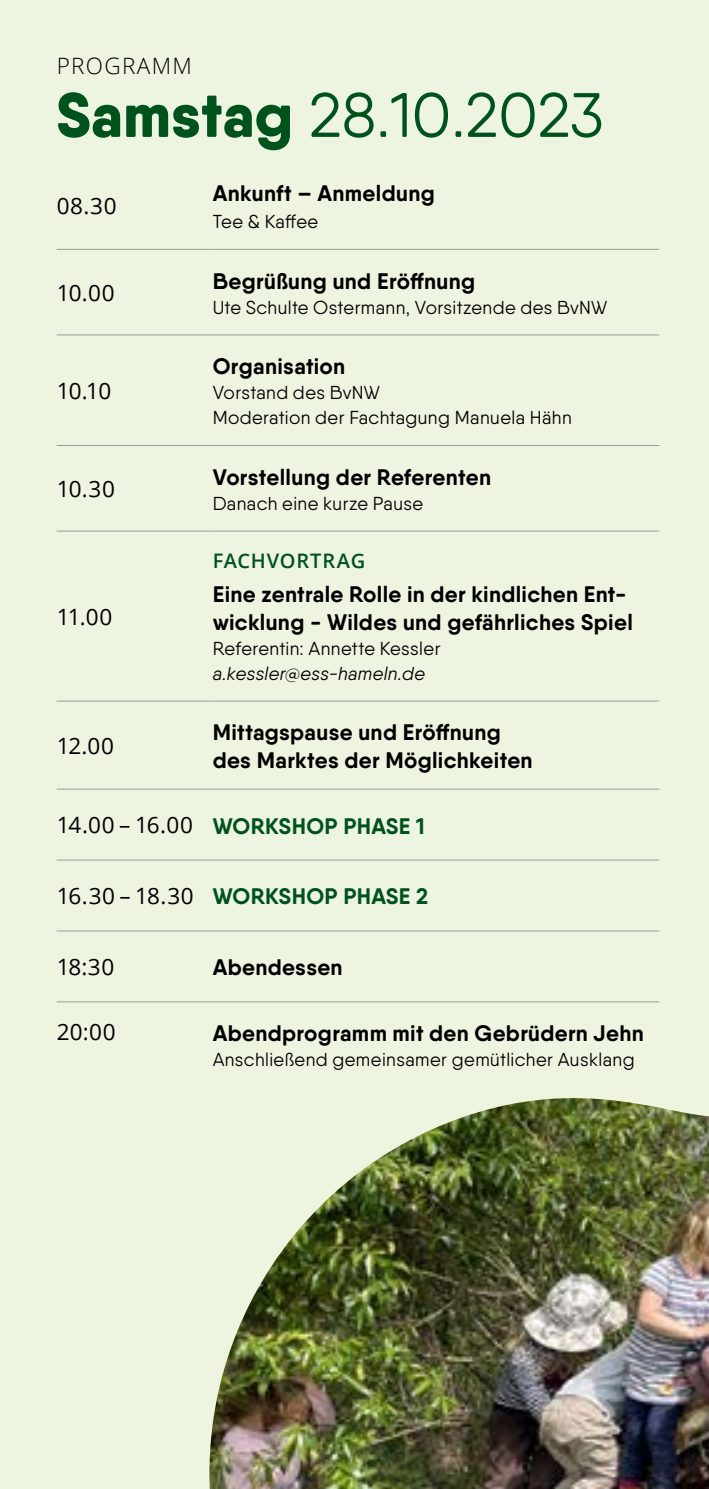
<style>
.page{position:relative;width:709px;height:1489px;background:#fff}
.page>*{position:absolute;margin:0;border:0;box-sizing:border-box;transform-origin:0 0}
.t1{font:62.5px "Qanelas Soft";color:#00521d}
.t2{font:700 22.5px/27.5px "Qanelas Soft";letter-spacing:.015em;color:#000}
.t3{font:700 22.5px "Qanelas Soft";letter-spacing:.01em;color:#00521d}
.t4{font:22.5px "Open Sans";letter-spacing:.015em;color:#000}
.t5{font:300 22.5px "Open Sans";letter-spacing:.06em;color:#000}
.t6{font:600 20px "Open Sans";letter-spacing:.035em;color:#00521d}
.t7{font:18.75px/25px "Qanelas Soft";letter-spacing:.02em;color:#000}
.t8{font:italic 18.75px "Qanelas Soft";letter-spacing:.015em;color:#000}
.s1{font-weight:800}
.s2{font-family:"Open Sans";font-weight:400;color:#000}
</style>
<div class="page">
<div style="left:0;top:0;width:709px;height:1488px;background:#edf4e0"></div>
<div style="left:162px;top:986px;width:547px;height:502px;background:#edf4e0"></div>
<img style="left:203px;top:1098px;width:506px;height:390px">
<hr style="left:57px;top:249px;width:156px;height:1px;background:#9c9c9d">
<hr style="left:213px;top:249px;width:446px;height:1px;background:#9c9c9d">
<hr style="left:57px;top:334px;width:156px;height:1px;background:#9c9c9d">
<hr style="left:213px;top:334px;width:446px;height:1px;background:#9c9c9d">
<hr style="left:57px;top:445px;width:156px;height:1px;background:#9c9c9d">
<hr style="left:213px;top:445px;width:446px;height:1px;background:#9c9c9d">
<hr style="left:57px;top:530px;width:156px;height:1px;background:#9c9c9d">
<hr style="left:213px;top:530px;width:446px;height:1px;background:#9c9c9d">
<hr style="left:57px;top:700px;width:156px;height:1px;background:#9c9c9d">
<hr style="left:213px;top:700px;width:446px;height:1px;background:#9c9c9d">
<hr style="left:57px;top:788px;width:156px;height:1px;background:#9c9c9d">
<hr style="left:213px;top:788px;width:446px;height:1px;background:#9c9c9d">
<hr style="left:57px;top:859px;width:156px;height:1px;background:#9c9c9d">
<hr style="left:213px;top:859px;width:446px;height:1px;background:#9c9c9d">
<hr style="left:57px;top:930px;width:156px;height:1px;background:#9c9c9d">
<hr style="left:213px;top:930px;width:446px;height:1px;background:#9c9c9d">
<hr style="left:57px;top:1001px;width:156px;height:1px;background:#9c9c9d">
<hr style="left:213px;top:1001px;width:446px;height:1px;background:#9c9c9d">
<p class="t5" style="left:57px;top:50px;width:137px">PROGRAMM</p>
<h1 class="t1" style="left:57px;top:77px;width:548px"><span class="s1">Samstag</span> 28.10.2023</h1>
<p class="t4" style="left:57px;top:190px;width:61px">08.30</p>
<p class="t4" style="left:57px;top:277px;width:59px">10.00</p>
<p class="t4" style="left:57px;top:375px;width:56px">10.10</p>
<p class="t2" style="left:213px;top:179px;width:224px">Ankunft – Anmeldung</p>
<p class="t7" style="left:213px;top:209px;width:107px">Tee &amp; Kaffee</p>
<p class="t2" style="left:213px;top:267px;width:264px">Begrüßung und Eröffnung</p>
<p class="t7" style="left:213px;top:294px;width:396px">Ute Schulte Ostermann, Vorsitzende des BvNW</p>
<p class="t2" style="left:213px;top:352px;width:134px">Organisation</p>
<p class="t7" style="left:213px;top:380px;width:360px">Vorstand des BvNW<br>Moderation der Fachtagung Manuela Hähn</p>
<p class="t4" style="left:57px;top:473px;width:60px">10.30</p>
<p class="t2" style="left:213px;top:463px;width:280px">Vorstellung der Referenten</p>
<p class="t7" style="left:213px;top:490px;width:212px">Danach eine kurze Pause</p>
<p class="t4" style="left:57px;top:601px;width:57px">11.00</p>
<p class="t4" style="left:57px;top:730px;width:59px">12.00</p>
<p class="t6" style="left:213px;top:546px;width:154px">FACHVORTRAG</p>
<p class="t2" style="left:213px;top:580px;width:421px">Eine zentrale Rolle in der kindlichen Ent&shy;wicklung - Wildes und gefährliches Spiel</p>
<p class="t7" style="left:213px;top:635px;width:229px">Referentin: Annette Kessler</p>
<p class="t8" style="left:213px;top:661px;width:214px">a.kessler@ess-hameln.de</p>
<p class="t2" style="left:213px;top:718px;width:321px">Mittagspause und Eröffnung des Marktes der Möglichkeiten</p>
<p class="t3" style="left:57px;top:811px;width:369px"><span class="s2">14.00 – 16.00</span> WORKSHOP PHASE 1</p>
<p class="t3" style="left:57px;top:882px;width:373px"><span class="s2">16.30 – 18.30</span> WORKSHOP PHASE 2</p>
<p class="t4" style="left:57px;top:951px;width:59px">18:30</p>
<p class="t2" style="left:213px;top:953px;width:131px">Abendessen</p>
<p class="t4" style="left:57px;top:1016px;width:60px">20:00</p>
<p class="t2" style="left:213px;top:1019px;width:432px">Abendprogramm mit den Gebrüdern Jehn</p>
<p class="t7" style="left:213px;top:1046px;width:423px">Anschließend gemeinsamer gemütlicher Ausklang</p>
</div>
